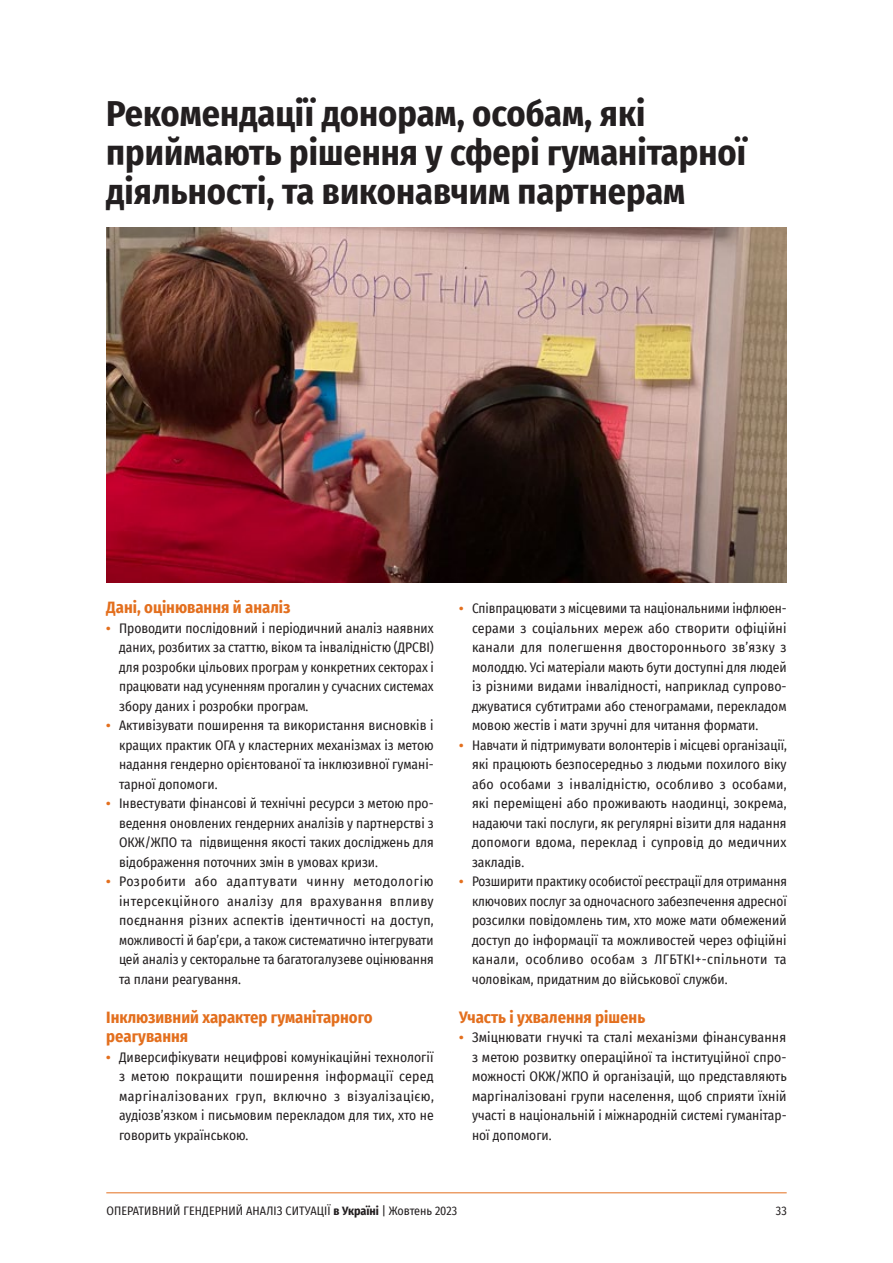
<style>
.page{position:relative;width:893px;height:1263px;background:#fff}
.page>*{position:absolute;margin:0;border:0;box-sizing:border-box;transform-origin:0 0}
.t1{font:700 36px/39px "Fira Sans Condensed";color:#231f20}
.t2{font:700 16.5px/19.5px "Fira Sans Condensed";color:#e36f1e}
.t3{font:13.5px/19.5px "Fira Sans Condensed";color:#231f20;text-align:justify}
.t4{font:12px "Fira Sans Condensed";letter-spacing:.01em;color:#231f20}
.s1{font-weight:700;color:#e36f1e}
.s2{font-weight:700}
</style>
<div class="page">
<hr style="left:106px;top:1192px;width:681px;height:1px;background:#e36f1e">
<img style="left:106px;top:227px;width:681px;height:355px">
<h1 class="t1" style="left:106px;top:91px;width:641px">Рекомендації донорам, особам, які приймають рішення у сфері гуманітарної діяльності, та виконавчим партнерам</h1>
<p class="t2" style="left:106px;top:597px;width:186px">Дані, оцінювання й аналіз</p>
<p class="t3" style="left:119px;top:618px;width:316px;text-indent:-13px"><span class="s1">•</span> Проводити послідовний і періодичний аналіз наявних даних, розбитих за статтю, віком та інвалідністю (ДРСВІ) для розробки цільових програм у конкретних секторах і працювати над усуненням прогалин у сучасних системах збору даних і розробки програм.</p>
<p class="t3" style="left:119px;top:715px;width:316px;text-indent:-13px"><span class="s1">•</span> Активізувати поширення та використання висновків і кращих практик ОГА у кластерних механізмах із метою надання гендерно орієнтованої та інклюзивної гумані&shy;тарної допомоги.</p>
<p class="t3" style="left:119px;top:793px;width:316px;text-indent:-13px"><span class="s1">•</span> Інвестувати фінансові й технічні ресурси з метою про&shy;ведення оновлених гендерних аналізів у партнерстві з ОКЖ/ЖПО та підвищення якості таких досліджень для відображення поточних змін в умовах кризи.</p>
<p class="t3" style="left:119px;top:871px;width:316px;text-indent:-13px"><span class="s1">•</span> Розробити або адаптувати чинну методологію інтерсекційного аналізу для врахування впливу поєднання різних аспектів ідентичності на доступ, можливості й бар’єри, а також систематично інтегрувати цей аналіз у секторальне та багатогалузеве оцінювання та плани реагування.</p>
<p class="t2" style="left:106px;top:1006px;width:268px">Інклюзивний характер гуманітарного реагування</p>
<p class="t3" style="left:119px;top:1047px;width:316px;text-indent:-13px"><span class="s1">•</span> Диверсифікувати нецифрові комунікаційні технології з метою покращити поширення інформації серед маргіналізованих груп, включно з візуалізацією, аудіозв’язком і письмовим перекладом для тих, хто не говорить українською.</p>
<p class="t3" style="left:472px;top:598px;width:316px;text-indent:-13px"><span class="s1">•</span> Співпрацювати з місцевими та національними інфлюен&shy;серами з соціальних мереж або створити офіційні канали для полегшення двостороннього зв’язку з молоддю. Усі матеріали мають бути доступні для людей із різними видами інвалідності, наприклад супрово&shy;джуватися субтитрами або стенограмами, перекладом мовою жестів і мати зручні для читання формати.</p>
<p class="t3" style="left:472px;top:735px;width:316px;text-indent:-13px"><span class="s1">•</span> Навчати й підтримувати волонтерів і місцеві організації, які працюють безпосередньо з людьми похилого віку або особами з інвалідністю, особливо з особами, які переміщені або проживають наодинці, зокрема, надаючи такі послуги, як регулярні візити для надання допомоги вдома, переклад і супровід до медичних закладів.</p>
<p class="t3" style="left:472px;top:871px;width:316px;text-indent:-13px"><span class="s1">•</span> Розширити практику особистої реєстрації для отримання ключових послуг за одночасного забезпечення адресної розсилки повідомлень тим, хто може мати обмежений доступ до інформації та можливостей через офіційні канали, особливо особам з ЛГБТКІ+-спільноти та чоловікам, придатним до військової служби.</p>
<p class="t2" style="left:459px;top:1006px;width:187px">Участь і ухвалення рішень</p>
<p class="t3" style="left:472px;top:1027px;width:316px;text-indent:-13px"><span class="s1">•</span> Зміцнювати гнучкі та сталі механізми фінансування з метою розвитку операційної та інституційної спро&shy;можності ОКЖ/ЖПО й організацій, що представляють маргіналізовані групи населення, щоб сприяти їхній участі в національній і міжнародній системі гуманітар&shy;ної допомоги.</p>
<p class="t4" style="left:106px;top:1202px;width:352px">ОПЕРАТИВНИЙ ГЕНДЕРНИЙ АНАЛІЗ СИТУАЦІЇ <span class="s2">в Україні</span> | Жовтень 2023</p>
<p class="t4" style="left:776px;top:1202px;width:12px">33</p>
</div>
